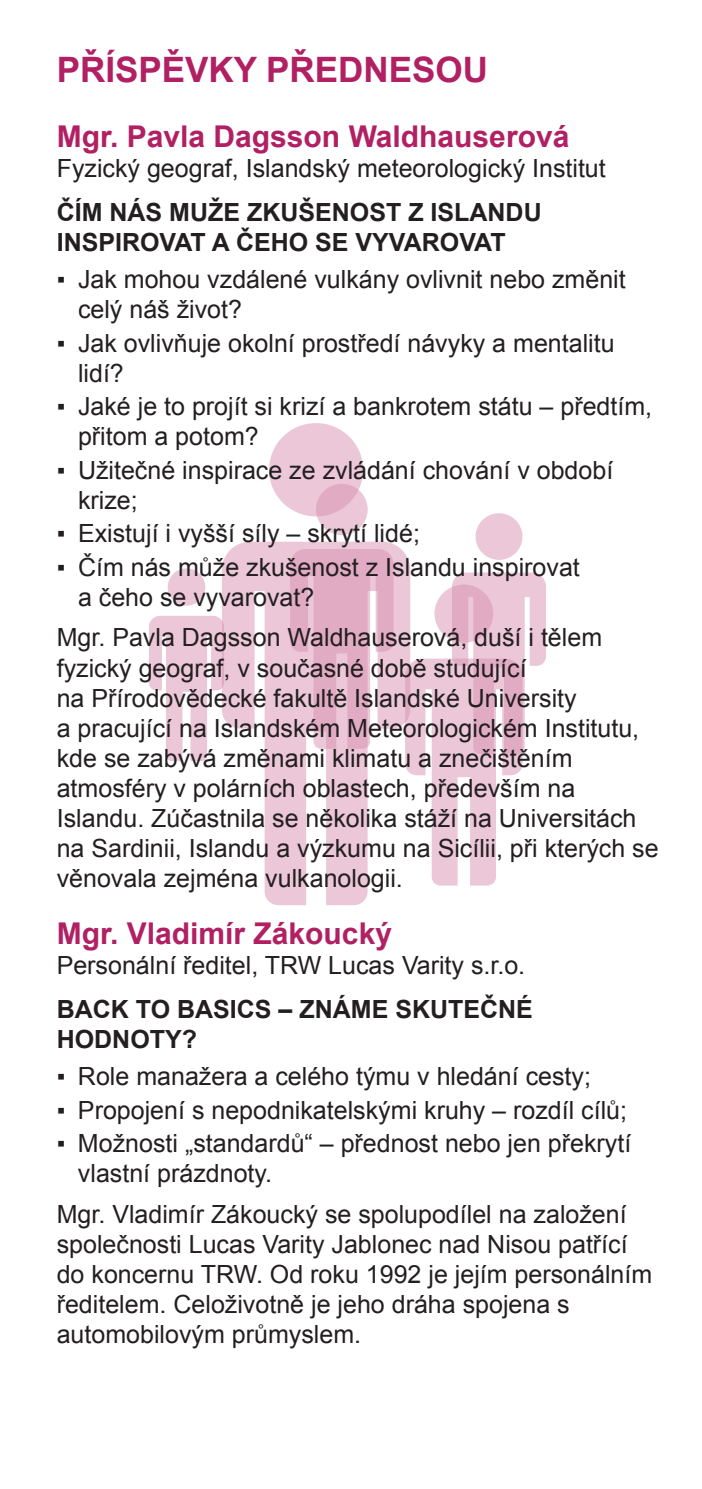
<style>
.page{position:relative;width:702px;height:1489px;background:#fff}
.page>*{position:absolute;margin:0;border:0;box-sizing:border-box;transform-origin:0 0}
.t1{font:700 35px "Arial";color:#b12062}
.t2{font:700 30px "Arial";color:#b12062}
.t3{font:25px/30px "Arial";color:#231f20}
.t4{font:700 25px/30px "Arial";color:#231f20}
</style>
<div class="page">
<svg style="left:222px;top:423px;width:183px;height:482px;fill:#ebc7d8"></svg>
<svg style="left:149px;top:568px;width:75px;height:193px"></svg>
<svg style="left:290px;top:483px;width:103px;height:265px"></svg>
<svg style="left:405px;top:513px;width:141px;height:372px"></svg>
<h1 class="t1" style="left:57px;top:47px;width:283px">Příspěvky předne</h1>
<h1 class="t1" style="left:412px;top:47px;width:49px">sou</h1>
<p class="t2" style="left:57px;top:116px;width:514px">Mgr. Pavla Dagsson Waldhauserová</p>
<p class="t3" style="left:57px;top:153px;width:550px">Fyzický geograf, Islandský meteorologický Institut</p>
<p class="t4" style="left:57px;top:198px;width:486px">ČÍM NÁS MUŽE ZKUŠENOST Z ISLANDU<br>INSPIROVAT A ČEHO SE VYVAROVAT</p>
<p class="t3" style="left:78px;top:264px;width:549px;text-indent:-21px">▪ Jak mohou vzdálené vulkány ovlivnit nebo změnit celý náš život?</p>
<p class="t3" style="left:78px;top:328px;width:538px;text-indent:-21px">▪ Jak ovlivňuje okolní prostředí návyky a mentalitu lidí?</p>
<p class="t3" style="left:78px;top:391px;width:575px;text-indent:-21px">▪ Jaké je to projít si krizí a bankrotem státu – předtím, přitom a potom?</p>
<p class="t3" style="left:78px;top:455px;width:536px;text-indent:-21px">▪ Užitečné inspirace ze zvládání chování v období krize;</p>
<p class="t3" style="left:57px;top:518px;width:364px">▪ Existují i vyšší síly – skrytí lidé;</p>
<p class="t3" style="left:78px;top:552px;width:503px;text-indent:-21px">▪ Čím nás může zkušenost z Islandu inspirovat a čeho se vyvarovat?</p>
<p class="t3" style="left:57px;top:623px;width:603px">Mgr. Pavla Dagsson Waldhauserová, duší i tělem fyzický geograf, v současné době studující<br>na Přírodovědecké fakultě Islandské University<br>a pracující na Islandském Meteorologickém Institutu, kde se zabývá změnami klimatu a znečištěním atmosféry v polárních oblastech, především na Islandu. Zúčastnila se několika stáží na Universitách na Sardinii, Islandu a výzkumu na Sicílii, při kterých se věnovala zejména vulkanologii.</p>
<p class="t2" style="left:57px;top:913px;width:337px">Mgr. Vladimír Zákoucký</p>
<p class="t3" style="left:57px;top:950px;width:470px">Personální ředitel, TRW Lucas Varity s.r.o.</p>
<p class="t4" style="left:57px;top:995px;width:138px">BACK TO BAS</p>
<p class="t4" style="left:230px;top:995px;width:304px">ICS – ZNÁME SKUTEČNÉ</p>
<p class="t4" style="left:57px;top:1025px;width:142px">HODNOTY?</p>
<p class="t3" style="left:57px;top:1061px;width:535px">▪ Role manažera a celého týmu v hledání cesty;</p>
<p class="t3" style="left:57px;top:1095px;width:572px">▪ Propojení s nepodnikatelskými kruhy – rozdíl cílů;</p>
<p class="t3" style="left:78px;top:1128px;width:555px;text-indent:-21px">▪ Možnosti „standardů“ – přednost nebo jen překrytí vlastní prázdnoty.</p>
<p class="t3" style="left:57px;top:1199px;width:597px">Mgr. Vladimír Zákoucký se spolupodílel na založení společnosti Lucas Varity Jablonec nad Nisou patřící do koncernu TRW. Od roku 1992 je jejím personálním ředitelem. Celoživotně je jeho dráha spojena s automobilovým průmyslem.</p>
</div>
